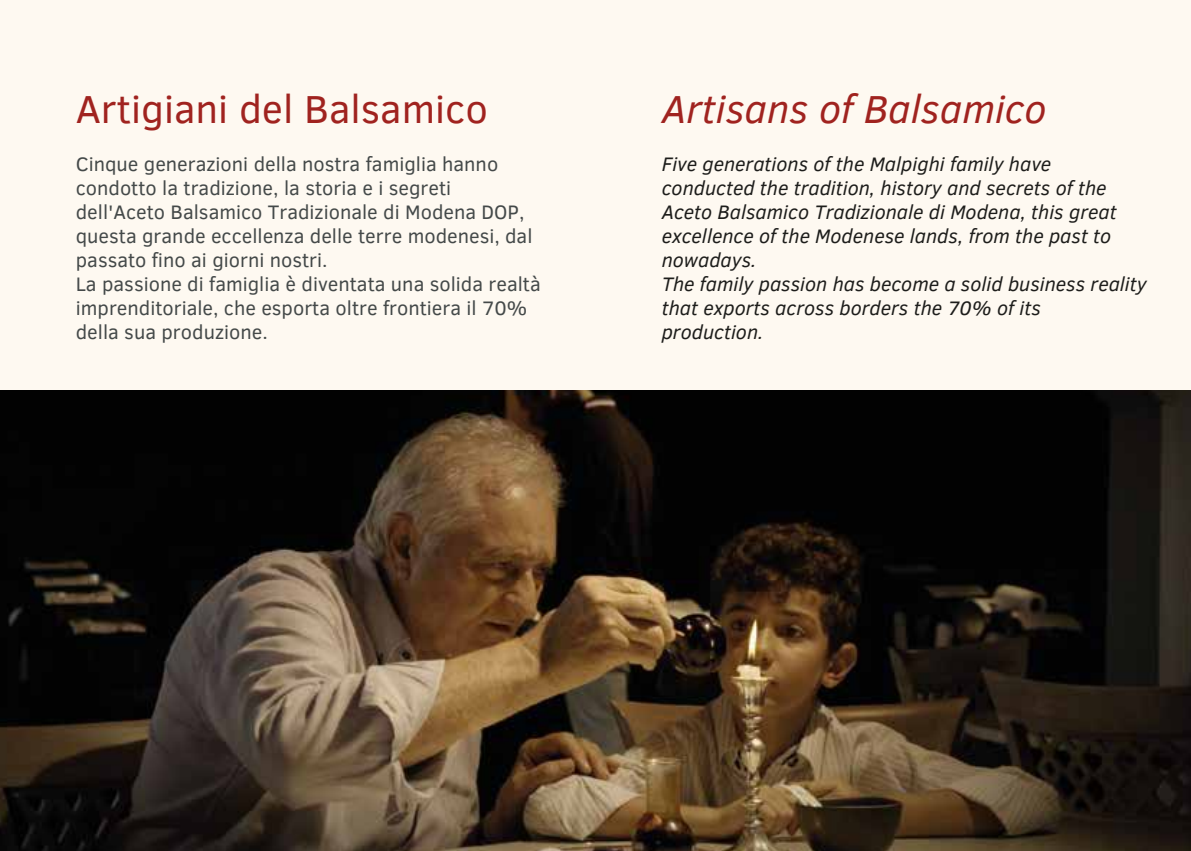
<style>
.page{position:relative;width:1191px;height:851px;background:#fff}
.page>*{position:absolute;margin:0;border:0;box-sizing:border-box;transform-origin:0 0}
.t1{font:40px "Clear Sans";color:#a0231f}
.t2{font:italic 40px "Clear Sans";color:#a0231f}
.t3{font:20px/24px "Clear Sans";color:#444949}
.t4{font:italic 20px/24px "Clear Sans";color:#1d1d1b}
</style>
<div class="page">
<div style="left:0;top:0;width:1191px;height:850px;background:#fef9f1"></div>
<img style="left:0;top:390px;width:1191px;height:460px">
<h1 class="t1" style="left:76px;top:82px;width:413px">Artigiani del Balsamico</h1>
<p class="t3" style="left:76px;top:152px;width:466px">Cinque generazioni della nostra famiglia hanno condotto la tradizione, la storia e i segreti dell'Aceto Balsamico Tradizionale di Modena DOP, questa grande eccellenza delle terre modenesi, dal passato fino ai giorni nostri.<br>La passione di famiglia è diventata una solida realtà imprenditoriale, che esporta oltre frontiera il 70% della sua produzione.</p>
<h1 class="t2" style="left:662px;top:81px;width:386px">Artisans of Balsamico</h1>
<p class="t4" style="left:662px;top:151px;width:486px">Five generations of the Malpighi family have conducted the tradition, history and secrets of the Aceto Balsamico Tradizionale di Modena, this great excellence of the Modenese lands, from the past to nowadays.<br>The family passion has become a solid business reality that exports across borders the 70% of its production.</p>
</div>
